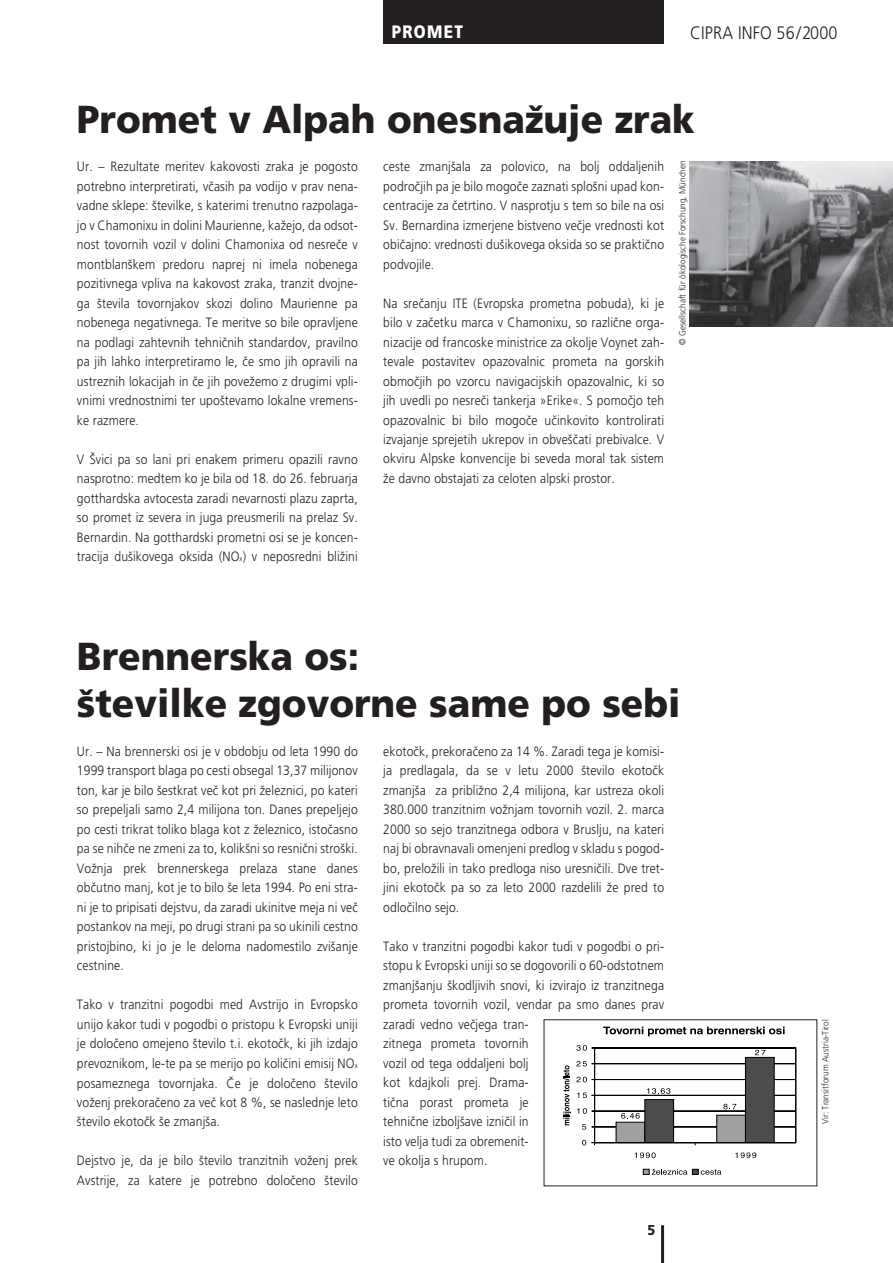
<style>
.page{position:relative;width:893px;height:1263px;background:#fff}
.page>*{position:absolute;margin:0;border:0;box-sizing:border-box;transform-origin:0 0}
.t1{font:900 39px/46.8px "Frutiger Slow";color:#231f20;scale:.95 1}
.t2{font:300 18px "Frutiger Slow";letter-spacing:.01em;color:#231f20;scale:.9 1}
.t3{font:900 18px "Frutiger";letter-spacing:.085em;color:#fff;scale:.85 1}
.t4{font:900 14.25px "Frutiger";color:#231f20;scale:.9 1}
.t5{font:300 13.5px/19.5px "Frutiger Slow";letter-spacing:.01em;color:#231f20;text-align:justify;scale:.9 1}
.t6{font:300 9px "Frutiger Slow";letter-spacing:.01em;color:#231f20;scale:.9 1}
.s1{font-size:7.5px}
</style>
<div class="page">
<div style="left:383px;top:0;width:281px;height:43px;background:#231f20"></div>
<hr style="left:661px;top:1225px;width:3px;height:38px;background:#231f20">
<img style="left:689px;top:161px;width:203px;height:166px">
<hr style="left:594px;top:1127px;width:201px;height:1px;background:#000">
<hr style="left:594px;top:1111px;width:201px;height:1px;background:#000">
<hr style="left:594px;top:1095px;width:201px;height:1px;background:#000">
<hr style="left:594px;top:1079px;width:201px;height:1px;background:#000">
<hr style="left:594px;top:1063px;width:201px;height:1px;background:#000">
<div style="left:616px;top:1122px;width:29px;height:21px;background:#a0a0a0"></div>
<div style="left:616px;top:1122px;width:29px;height:21px;border:1px solid #000"></div>
<div style="left:716px;top:1115px;width:29px;height:28px;background:#a0a0a0"></div>
<div style="left:716px;top:1115px;width:29px;height:28px;border:1px solid #000"></div>
<div style="left:644px;top:1100px;width:29px;height:43px;background:#4c4c4c"></div>
<div style="left:644px;top:1099px;width:29px;height:44px;border:1px solid #000"></div>
<div style="left:745px;top:1057px;width:29px;height:86px;background:#4c4c4c"></div>
<div style="left:745px;top:1057px;width:29px;height:86px;border:1px solid #000"></div>
<div style="left:594px;top:1048px;width:201px;height:95px;border:1px solid #000"></div>
<hr style="left:594px;top:1048px;width:1px;height:95px;background:#000">
<hr style="left:594px;top:1142px;width:201px;height:1px;background:#000">
<svg style="left:603px;top:1027px;width:181px;height:9px"></svg>
<svg style="left:621px;top:1113px;width:18px;height:6px"></svg>
<svg style="left:723px;top:1104px;width:13px;height:5px"></svg>
<svg style="left:647px;top:1088px;width:23px;height:6px"></svg>
<svg style="left:755px;top:1050px;width:10px;height:5px"></svg>
<svg style="left:582px;top:1140px;width:13px;height:5px"></svg>
<svg style="left:576px;top:1045px;width:18px;height:6px"></svg>
<svg style="left:634px;top:1153px;width:21px;height:5px"></svg>
<svg style="left:735px;top:1153px;width:21px;height:5px"></svg>
<svg style="left:563px;top:1061px;width:31px;height:69px"></svg>
<svg style="left:643px;top:1169px;width:78px;height:6px"></svg>
<h2 class="t3" style="left:392px;top:25px;width:85px">PROMET</h2>
<h2 class="t2" style="left:690px;top:25px;width:165px">CIPRA INFO 56/2000</h2>
<h1 class="t1" style="left:77px;top:99px;width:652px">Promet v Alpah onesnaΩuje zrak</h1>
<p class="t5" style="left:77px;top:158px;width:313px">Ur. – Rezultate meritev kakovosti zraka je pogosto potrebno interpretirati, vªasih pa vodijo v prav nena&shy;vadne sklepe: ∏tevilke, s katerimi trenutno razpolaga&shy;jo v Chamonixu in dolini Maurienne, kaΩejo, da odsot&shy;nost tovornih vozil v dolini Chamonixa od nesreªe v montblan∏kem predoru naprej ni imela nobenega pozitivnega vpliva na kakovost zraka, tranzit dvojne&shy;ga ∏tevila tovornjakov skozi dolino Maurienne pa nobenega negativnega. Te meritve so bile opravljene na podlagi zahtevnih tehniªnih standardov, pravilno pa jih lahko interpretiramo le, ªe smo jih opravili na ustreznih lokacijah in ªe jih poveΩemo z drugimi vpli&shy;vnimi vrednostnimi ter upo∏tevamo lokalne vremens&shy;ke razmere.</p>
<p class="t5" style="left:77px;top:450px;width:313px">V ∫vici pa so lani pri enakem primeru opazili ravno nasprotno: medtem ko je bila od 18. do 26. februarja gotthardska avtocesta zaradi nevarnosti plazu zaprta, so promet iz severa in juga preusmerili na prelaz Sv.<br>Bernardin. Na gotthardski prometni osi se je koncen&shy;tracija du∏ikovega oksida (NO<span class="s1">x</span>) v neposredni bliΩini</p>
<p class="t5" style="left:383px;top:158px;width:313px">ceste zmanj∏ala za polovico, na bolj oddaljenih podroªjih pa je bilo mogoªe zaznati splo∏ni upad kon&shy;centracije za ªetrtino. V nasprotju s tem so bile na osi Sv. Bernardina izmerjene bistveno veªje vrednosti kot obiªajno: vrednosti du∏ikovega oksida so se praktiªno podvojile.</p>
<p class="t5" style="left:383px;top:294px;width:313px">Na sreªanju ITE (Evropska prometna pobuda), ki je bilo v zaªetku marca v Chamonixu, so razliªne orga&shy;nizacije od francoske ministrice za okolje Voynet zah&shy;tevale postavitev opazovalnic prometa na gorskih obmoªjih po vzorcu navigacijskih opazovalnic, ki so jih uvedli po nesreªi tankerja »Erike«. S pomoªjo teh opazovalnic bi bilo mogoªe uªinkovito kontrolirati izvajanje sprejetih ukrepov in obve∏ªati prebivalce. V okviru Alpske konvencije bi seveda moral tak sistem Ωe davno obstajati za celoten alpski prostor.</p>
<p class="t6" style="left:678px;top:345px;width:207px;rotate:-90deg">© Gesellschaft für ökologische Forschung, München</p>
<h1 class="t1" style="left:77px;top:636px;width:637px">Brennerska os:<br>∏tevilke zgovorne same po sebi</h1>
<p class="t5" style="left:77px;top:743px;width:313px">Ur. – Na brennerski osi je v obdobju od leta 1990 do 1999 transport blaga po cesti obsegal 13,37 milijonov ton, kar je bilo ∏estkrat veª kot pri Ωeleznici, po kateri so prepeljali samo 2,4 milijona ton. Danes prepeljejo po cesti trikrat toliko blaga kot z Ωeleznico, istoªasno pa se nihªe ne zmeni za to, kolik∏ni so resniªni stro∏ki.<br>VoΩnja prek brennerskega prelaza stane danes obªutno manj, kot je to bilo ∏e leta 1994. Po eni stra&shy;ni je to pripisati dejstvu, da zaradi ukinitve meja ni veª postankov na meji, po drugi strani pa so ukinili cestno pristojbino, ki jo je le deloma nadomestilo zvi∏anje cestnine.</p>
<p class="t5" style="left:77px;top:996px;width:313px">Tako v tranzitni pogodbi med Avstrijo in Evropsko unijo kakor tudi v pogodbi o pristopu k Evropski uniji je doloªeno omejeno ∏tevilo t.i. ekotoªk, ki jih izdajo prevoznikom, le-te pa se merijo po koliªini emisij NO<span class="s1">x </span>posameznega tovornjaka. ºe je doloªeno ∏tevilo voΩenj prekoraªeno za veª kot 8 %, se naslednje leto ∏tevilo ekotoªk ∏e zmanj∏a.</p>
<p class="t5" style="left:77px;top:1152px;width:313px">Dejstvo je, da je bilo ∏tevilo tranzitnih voΩenj prek<br>Avstrije, za katere je potrebno doloªeno ∏tevilo</p>
<p class="t5" style="left:383px;top:743px;width:313px">ekotoªk, prekoraªeno za 14 %. Zaradi tega je komisi&shy;ja predlagala, da se v letu 2000 ∏tevilo ekotoªk zmanj∏a za pribliΩno 2,4 milijona, kar ustreza okoli 380.000 tranzitnim voΩnjam tovornih vozil. 2. marca 2000 so sejo tranzitnega odbora v Bruslju, na kateri naj bi obravnavali omenjeni predlog v skladu s pogod&shy;bo, preloΩili in tako predloga niso uresniªili. Dve tret&shy;jini ekotoªk pa so za leto 2000 razdelili Ωe pred to odloªilno sejo.</p>
<p class="t5" style="left:383px;top:938px;width:313px;text-align:left">Tako v tranzitni pogodbi kakor tudi v pogodbi o pri&shy;stopu k Evropski uniji so se dogovorili o 60-odstotnem zmanj∏anju ∏kodljivih snovi, ki izvirajo iz tranzitnega prometa tovornih vozil, vendar pa smo danes prav zaradi vedno veªjega tran-<br>zitnega prometa tovornih<br>vozil od tega oddaljeni bolj<br>kot kdajkoli prej. Drama-<br>tiªna porast prometa je<br>tehniªne izbolj∏ave izniªil in<br>isto velja tudi za obremenit-<br>ve okolja s hrupom.</p>
<p class="t4" style="left:647px;top:1225px;width:10px">5</p>
<p class="t6" style="left:821px;top:1124px;width:118px;rotate:-90deg">Vir: Transitforum Austria-Tirol</p>
</div>
